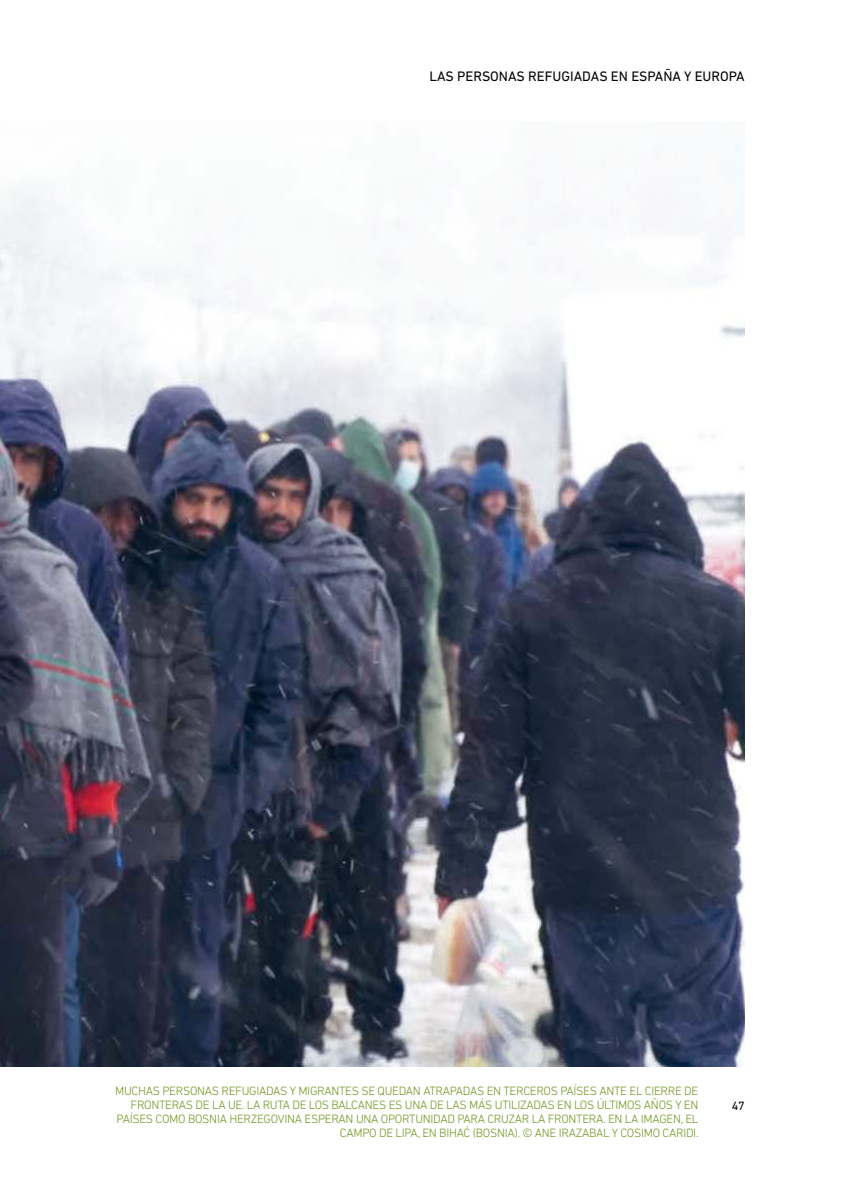
<style>
.page{position:relative;width:844px;height:1191px;background:#fff}
.page>*{position:absolute;margin:0;border:0;box-sizing:border-box;transform-origin:0 0}
.t1{font:14px "DIN Next LT Pro";color:#000}
.t2{font:300 12.25px/14px "DIN Next LT Pro";letter-spacing:-.025em;color:#6a9519;text-align:right}
.t3{font:12.25px "DIN Next LT Pro";color:#000}
</style>
<div class="page">
<img style="left:0;top:145px;width:744px;height:922px">
<p class="t1" style="left:429px;top:68px;width:316px">LAS PERSONAS REFUGIADAS EN ESPAÑA Y EUROPA</p>
<p class="t2" style="left:115px;top:1083px;width:585px">MUCHAS PERSONAS REFUGIADAS Y MIGRANTES SE QUEDAN ATRAPADAS EN TERCEROS PAÍSES ANTE EL CIERRE DE FRONTERAS DE LA UE. LA RUTA DE LOS BALCANES ES UNA DE LAS MÁS UTILIZADAS EN LOS ÚLTIMOS AÑOS Y EN PAÍSES COMO BOSNIA HERZEGOVINA ESPERAN UNA OPORTUNIDAD PARA CRUZAR LA FRONTERA. EN LA IMAGEN, EL CAMPO DE LIPA, EN BIHAĆ (BOSNIA). © ANE IRAZABAL Y COSIMO CARIDI.</p>
<p class="t3" style="left:731px;top:1098px;width:14px">47</p>
</div>
